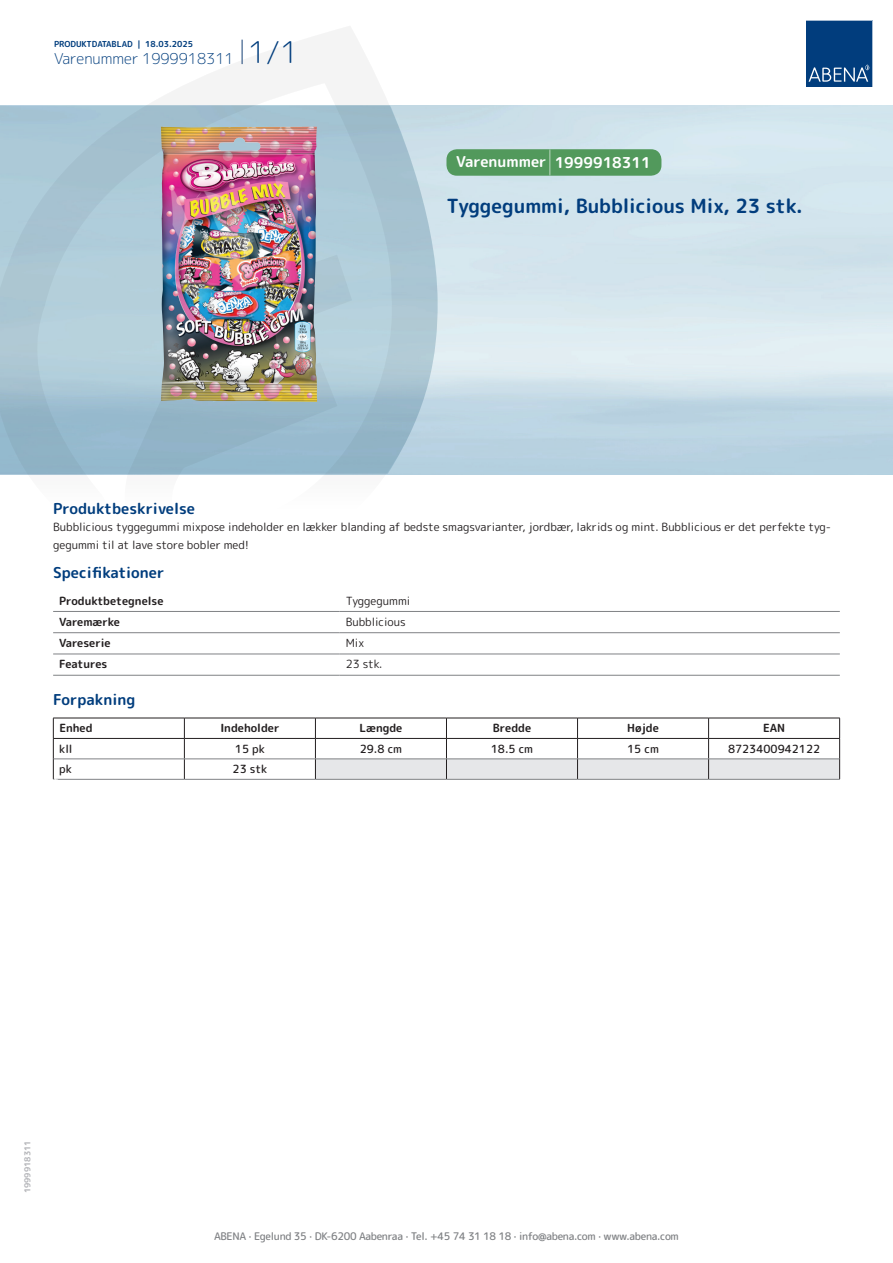
<style>
.page{position:relative;width:893px;height:1263px;background:#fff}
.page>*{position:absolute;margin:0;border:0;box-sizing:border-box;transform-origin:0 0}
.t1{font:700 19.5px "Rounded Mplus 1 c";color:#013d7d}
.t2{font:700 15px "Rounded Mplus 1 c";color:#013d7d}
.t3{font:300 15px "Rounded Mplus 1 c";color:#013d7d}
.t4{font:700 15px "Rounded Mplus 1 c";color:#fff}
.t5{font:11.25px/18px "Rounded Mplus 1 c";color:#231f20}
.t6{font:700 11.25px "Rounded Mplus 1 c";color:#231f20}
.t7{font:500 11.25px "Rounded Mplus 1 c";color:#231f20}
.t8{font:500 10.5px "Rounded Mplus 1 c";letter-spacing:-.03em;color:#808285}
.t9{font:700 10.5px "Rounded Mplus 1 c";color:#fff}
.t10{font:700 8.25px "Rounded Mplus 1 c";color:#013d7d}
.t11{font:700 8.25px "Rounded Mplus 1 c";color:#b2b3b7}
.s1{font-size:30px}
.s2{font-size:25.5px}
</style>
<div class="page">
<svg style="left:0;top:26px;width:439px;height:449px"></svg>
<svg style="left:0;top:106px;width:438px;height:368px;background:#a7c5d3"></svg>
<svg style="left:242px;top:40px;width:1px;height:24px"></svg>
<svg style="left:806px;top:20px;width:67px;height:67px;background:#144b86"></svg>
<img style="left:161px;top:127px;width:156px;height:275px">
<hr style="left:53px;top:611px;width:287px;height:1px;background:#808285">
<hr style="left:340px;top:611px;width:500px;height:1px;background:#808285">
<hr style="left:53px;top:632px;width:287px;height:1px;background:#808285">
<hr style="left:340px;top:632px;width:500px;height:1px;background:#808285">
<hr style="left:53px;top:654px;width:287px;height:1px;background:#808285">
<hr style="left:340px;top:654px;width:500px;height:1px;background:#808285">
<hr style="left:53px;top:675px;width:287px;height:1px;background:#808285">
<hr style="left:340px;top:675px;width:500px;height:1px;background:#808285">
<hr style="left:53px;top:718px;width:131px;height:1px;background:#231f20">
<hr style="left:184px;top:718px;width:131px;height:1px;background:#231f20">
<hr style="left:53px;top:738px;width:131px;height:1px;background:#231f20">
<hr style="left:184px;top:738px;width:131px;height:1px;background:#231f20">
<svg style="left:53px;top:718px;width:1px;height:61px"></svg>
<svg style="left:184px;top:718px;width:1px;height:61px"></svg>
<svg style="left:315px;top:718px;width:525px;height:61px"></svg>
<hr style="left:54px;top:759px;width:130px;height:1px;background:#808285">
<hr style="left:184px;top:759px;width:131px;height:1px;background:#808285">
<hr style="left:315px;top:759px;width:131px;height:1px;background:#808285">
<hr style="left:446px;top:759px;width:131px;height:1px;background:#808285">
<hr style="left:577px;top:759px;width:132px;height:1px;background:#808285">
<hr style="left:709px;top:759px;width:130px;height:1px;background:#808285">
<hr style="left:53px;top:779px;width:131px;height:1px;background:#808285">
<hr style="left:184px;top:779px;width:131px;height:1px;background:#808285">
<hr style="left:315px;top:779px;width:131px;height:1px;background:#808285">
<hr style="left:446px;top:779px;width:131px;height:1px;background:#808285">
<hr style="left:577px;top:779px;width:132px;height:1px;background:#808285">
<hr style="left:709px;top:779px;width:131px;height:1px;background:#808285">
<div style="left:446px;top:149px;width:215px;height:27px;background:#52995c;border-radius:10px"></div>
<p class="t10" style="left:54px;top:38px;width:141px">PRODUKTDATABLAD | 18.03.2025</p>
<h2 class="t3" style="left:54px;top:48px;width:246px">Varenummer 1999918311 <span class="s1">1/1</span></h2>
<h2 class="t4" style="left:456px;top:152px;width:196px">Varenummer <span class="s2">|</span> 1999918311</h2>
<h1 class="t1" style="left:446px;top:192px;width:358px">Tyggegummi, Bubblicious Mix, 23 stk.</h1>
<h2 class="t2" style="left:53px;top:498px;width:143px">Produktbeskrivelse</h2>
<p class="t5" style="left:53px;top:517px;width:779px">Bubblicious tyggegummi mixpose indeholder en lækker blanding af bedste smagsvarianter, jordbær, lakrids og mint. Bubblicious er det perfekte tyg&shy;gegummi til at lave store bobler med!</p>
<h2 class="t2" style="left:53px;top:562px;width:113px">Specifikationer</h2>
<p class="t6" style="left:59px;top:592px;width:106px">Produktbetegnelse</p>
<p class="t5" style="left:346px;top:591px;width:66px">Tyggegummi</p>
<p class="t6" style="left:59px;top:614px;width:62px">Varemærke</p>
<p class="t5" style="left:346px;top:613px;width:61px">Bubblicious</p>
<p class="t6" style="left:59px;top:635px;width:53px">Vareserie</p>
<p class="t5" style="left:346px;top:634px;width:20px">Mix</p>
<p class="t6" style="left:59px;top:656px;width:50px">Features</p>
<p class="t5" style="left:346px;top:655px;width:38px">23 stk.</p>
<h2 class="t2" style="left:53px;top:689px;width:84px">Forpakning</h2>
<p class="t6" style="left:59px;top:720px;width:35px">Enhed</p>
<p class="t6" style="left:220px;top:720px;width:61px">Indeholder</p>
<p class="t6" style="left:359px;top:720px;width:44px">Længde</p>
<p class="t6" style="left:493px;top:720px;width:40px">Bredde</p>
<p class="t6" style="left:627px;top:720px;width:33px">Højde</p>
<p class="t6" style="left:763px;top:720px;width:24px">EAN</p>
<p class="t7" style="left:59px;top:741px;width:15px">kll</p>
<p class="t7" style="left:235px;top:741px;width:31px">15 pk</p>
<p class="t7" style="left:360px;top:741px;width:44px">29.8 cm</p>
<p class="t7" style="left:491px;top:741px;width:44px">18.5 cm</p>
<p class="t7" style="left:627px;top:741px;width:33px">15 cm</p>
<p class="t7" style="left:728px;top:741px;width:94px">8723400942122</p>
<p class="t7" style="left:59px;top:761px;width:14px">pk</p>
<p class="t7" style="left:233px;top:761px;width:36px">23 stk</p>
<p class="t9" style="left:53px;top:775px;width:7px">*</p>
<p class="t11" style="left:22px;top:1193px;width:54px;rotate:-90deg">1999918311</p>
<p class="t8" style="left:214px;top:1229px;width:466px">ABENA · Egelund 35 · DK-6200 Aabenraa · Tel. +45 74 31 18 18 · info@abena.com · www.abena.com</p>
</div>
